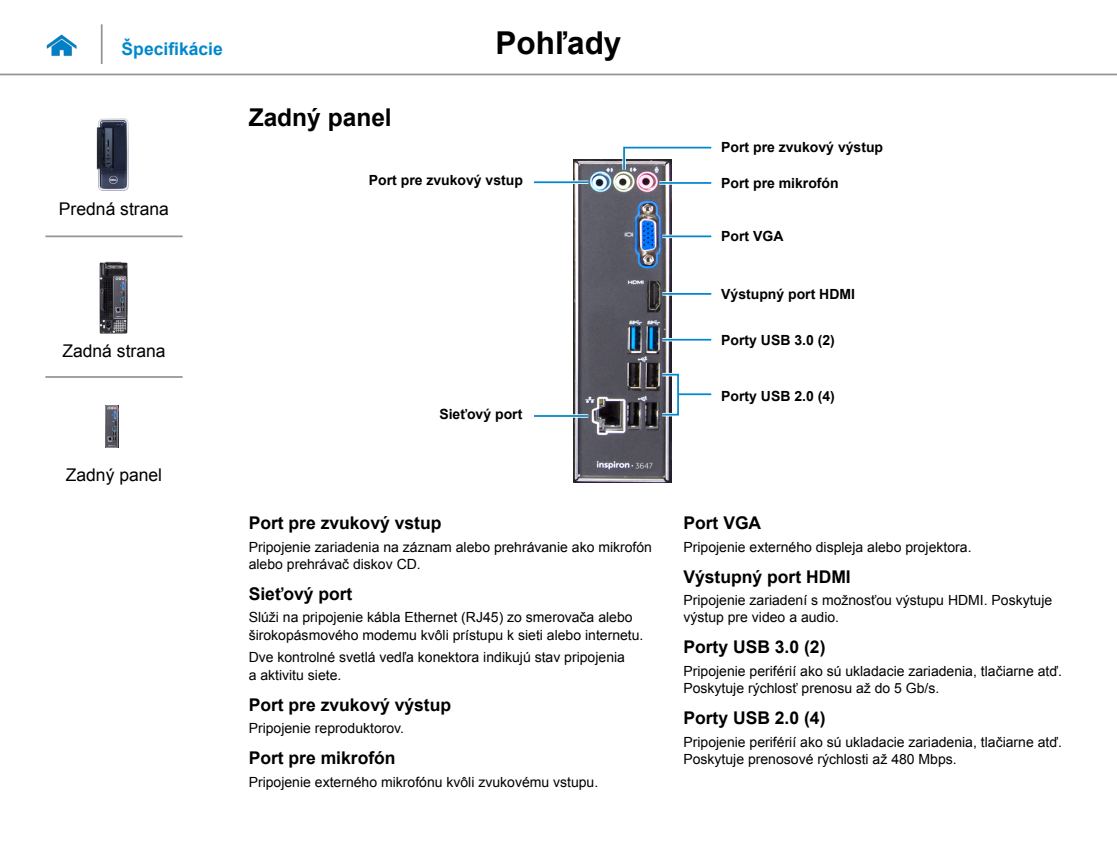
<style>
.page{position:relative;width:1117px;height:844px;background:#fff}
.page>*{position:absolute;margin:0;border:0;box-sizing:border-box;transform-origin:0 0}
.t1{font:700 31.5px "Arial";color:#000}
.Head2{font:700 24.5px "Arial";color:#000}
.Callout_Head{font:700 17.5px "Arial";color:#000}
.t2{font:17.5px "Arial";color:#000}
.t3{font:700 17.5px "Arial";color:#0087cc}
.Callout_description{font:14px/17.5px "Arial";color:#000}
.Callout-L{font:700 14px "Arial";color:#000}
</style>
<div class="page">
<hr style="left:0;top:74px;width:1116px;height:1px;background:#939598">
<img style="left:46px;top:34px;width:31px;height:23px">
<img style="left:573px;top:159px;width:98px;height:323px">
<div style="left:660px;top:373px;width:19px;height:43px;border:4px solid #fff"></div>
<div style="left:661px;top:373px;width:17px;height:42px;border:2px solid #0087cc"></div>
<svg style="left:678px;top:392px;width:33px;height:4px"></svg>
<hr style="left:678px;top:393px;width:33px;height:2px;background:#0087cc">
<hr style="left:662px;top:338px;width:49px;height:3px;background:#fff">
<hr style="left:662px;top:339px;width:49px;height:1px;background:#0087cc">
<hr style="left:662px;top:292px;width:49px;height:3px;background:#fff">
<hr style="left:662px;top:293px;width:49px;height:2px;background:#0087cc">
<svg style="left:662px;top:234px;width:49px;height:4px"></svg>
<hr style="left:662px;top:235px;width:49px;height:2px;background:#0087cc">
<hr style="left:534px;top:414px;width:54px;height:3px;background:#fff">
<hr style="left:534px;top:415px;width:54px;height:2px;background:#0087cc">
<svg style="left:659px;top:181px;width:13px;height:4px"></svg>
<hr style="left:659px;top:182px;width:52px;height:2px;background:#0087cc">
<svg style="left:620px;top:146px;width:92px;height:27px"></svg>
<svg style="left:534px;top:180px;width:54px;height:4px"></svg>
<hr style="left:534px;top:181px;width:54px;height:2px;background:#0087cc">
<hr style="left:101px;top:24px;width:2px;height:40px;background:#939598">
<img style="left:96px;top:119px;width:33px;height:72px">
<img style="left:100px;top:261px;width:28px;height:72px">
<img style="left:105px;top:405px;width:13px;height:42px">
<hr style="left:45px;top:235px;width:138px;height:2px;background:#939598">
<hr style="left:45px;top:376px;width:138px;height:2px;background:#939598">
<p class="t3" style="left:122px;top:37px;width:103px">Špecifikácie</p>
<h1 class="t1" style="left:495px;top:22px;width:127px">Pohľady</h1>
<p class="Head2" style="left:249px;top:101px;width:144px">Zadný panel</p>
<p class="Callout-L" style="left:721px;top:138px;width:163px">Port pre zvukový výstup</p>
<p class="t2" style="left:59px;top:197px;width:111px">Predná strana</p>
<p class="t2" style="left:62px;top:339px;width:105px">Zadná strana</p>
<p class="t2" style="left:66px;top:463px;width:98px">Zadný panel</p>
<p class="Callout-L" style="left:369px;top:171px;width:156px">Port pre zvukový vstup</p>
<p class="Callout-L" style="left:721px;top:174px;width:119px">Port pre mikrofón</p>
<p class="Callout-L" style="left:721px;top:227px;width:64px">Port VGA</p>
<p class="Callout-L" style="left:721px;top:284px;width:135px">Výstupný port HDMI</p>
<p class="Callout-L" style="left:721px;top:330px;width:115px">Porty USB 3.0 (2)</p>
<p class="Callout-L" style="left:439px;top:405px;width:84px">Sieťový port</p>
<p class="Callout-L" style="left:721px;top:386px;width:115px">Porty USB 2.0 (4)</p>
<p class="Callout_Head" style="left:249px;top:511px;width:194px">Port pre zvukový vstup</p>
<p class="Callout_description" style="left:249px;top:538px;width:405px">Pripojenie zariadenia na záznam alebo prehrávanie ako mikrofón alebo prehrávač diskov CD.</p>
<p class="Callout_Head" style="left:249px;top:582px;width:105px">Sieťový port</p>
<p class="Callout_description" style="left:249px;top:608px;width:396px">Slúži na pripojenie kábla Ethernet (RJ45) zo smerovača alebo širokopásmového modemu kvôli prístupu k sieti alebo internetu.</p>
<p class="Callout_description" style="left:249px;top:648px;width:378px">Dve kontrolné svetlá vedľa konektora indikujú stav pripojenia a aktivitu siete.</p>
<p class="Callout_Head" style="left:249px;top:693px;width:204px">Port pre zvukový výstup</p>
<p class="Callout_description" style="left:249px;top:719px;width:157px">Pripojenie reproduktorov.</p>
<p class="Callout_Head" style="left:249px;top:746px;width:148px">Port pre mikrofón</p>
<p class="Callout_description" style="left:249px;top:773px;width:351px">Pripojenie externého mikrofónu kvôli zvukovému vstupu.</p>
<p class="Callout_Head" style="left:683px;top:511px;width:79px">Port VGA</p>
<p class="Callout_description" style="left:683px;top:538px;width:289px">Pripojenie externého displeja alebo projektora.</p>
<p class="Callout_Head" style="left:683px;top:564px;width:169px">Výstupný port HDMI</p>
<p class="Callout_description" style="left:683px;top:591px;width:370px">Pripojenie zariadení s možnosťou výstupu HDMI. Poskytuje výstup pre video a audio.</p>
<p class="Callout_Head" style="left:683px;top:635px;width:143px">Porty USB 3.0 (2)</p>
<p class="Callout_description" style="left:683px;top:662px;width:380px">Pripojenie periférií ako sú ukladacie zariadenia, tlačiarne atď.<br>Poskytuje rýchlosť prenosu až do 5 Gb/s.</p>
<p class="Callout_Head" style="left:683px;top:706px;width:143px">Porty USB 2.0 (4)</p>
<p class="Callout_description" style="left:683px;top:733px;width:380px">Pripojenie periférií ako sú ukladacie zariadenia, tlačiarne atď.<br>Poskytuje prenosové rýchlosti až 480 Mbps.</p>
</div>
